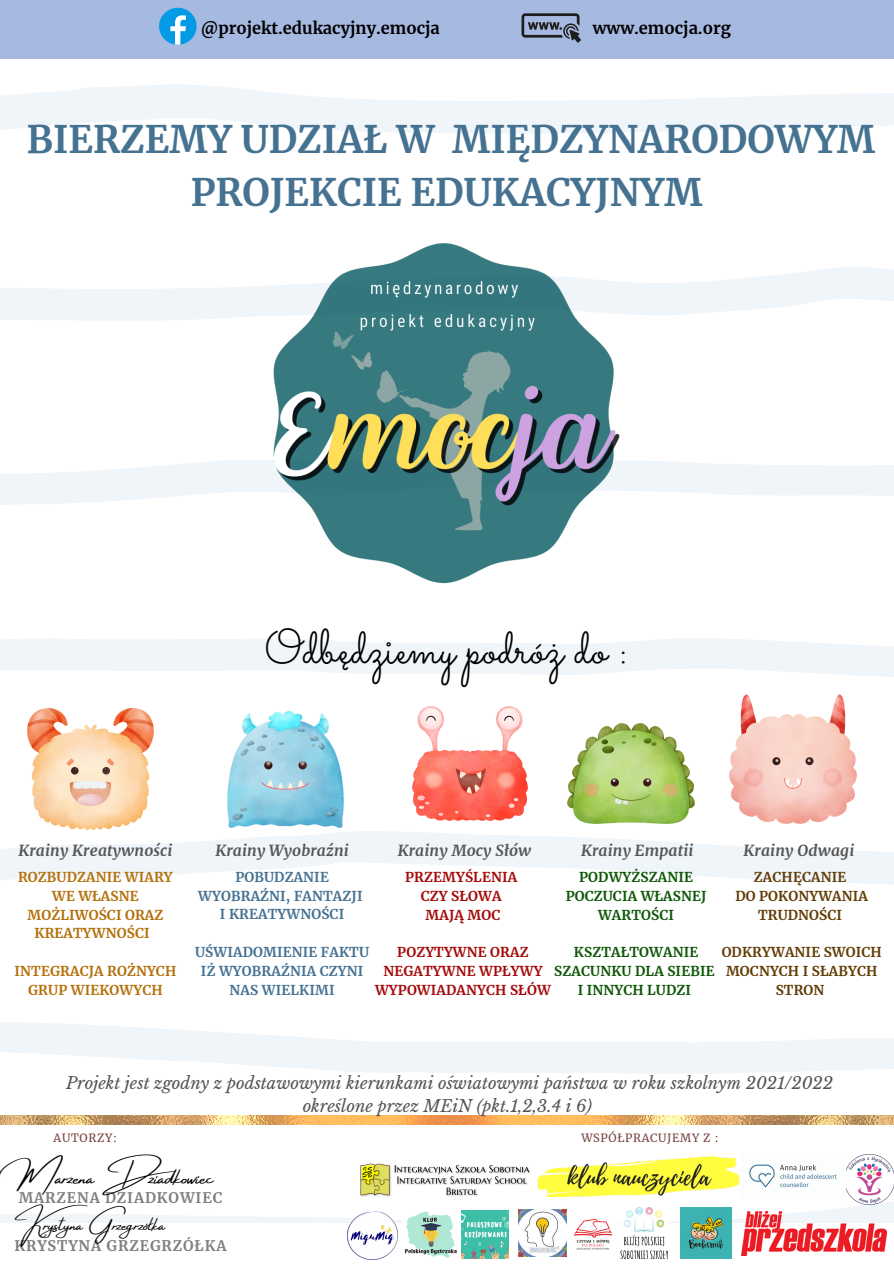
<style>
.page{position:relative;width:894px;height:1264px;background:#fff}
.page>*{position:absolute;margin:0;border:0;box-sizing:border-box;transform-origin:0 0}
.t1{font:48.6px "Sacramento";color:#000}
.t2{font:700 37.5px/52.3px "Merriweather";color:#467292;text-align:center}
.t3{font:21.75px "Amsterdam Four";color:#000}
.t4{font:18.3px "Amsterdam Four";color:#000}
.t5{font:italic 16.5px "Libre Baskerville";color:#545454}
.t6{font:700 16.35px "Merriweather";color:#000}
.t7{font:italic 700 15.3px "Merriweather";letter-spacing:.01em;color:#565656}
.t8{font:700 14.4px "Merriweather";letter-spacing:.06em;color:#000}
.t9{font:700 13.5px/18.9px "Merriweather";letter-spacing:.01em;color:#467292;text-align:center}
.t10{font:700 13.5px/18.9px "Merriweather";letter-spacing:.01em;color:#b4700a;text-align:center}
.t11{font:700 13.5px/18.9px "Merriweather";letter-spacing:.01em;color:#0e5707;text-align:center}
.t12{font:700 13.5px/18.9px "Merriweather";letter-spacing:.01em;color:#a60909;text-align:center}
.t13{font:700 13.5px/18.9px "Merriweather";letter-spacing:.01em;color:#623d05;text-align:center}
.t14{font:11.25px "Merriweather";letter-spacing:.06em;color:#76403f}
</style>
<div class="page">
<svg style="left:0;top:85px;width:893px;height:49px"></svg>
<svg style="left:0;top:1022px;width:893px;height:52px;fill:#f0f5fa"></svg>
<svg style="left:0;top:266px;width:893px;height:55px;fill:#f0f5fa"></svg>
<svg style="left:0;top:831px;width:893px;height:53px;fill:#f0f5fa"></svg>
<svg style="left:0;top:460px;width:893px;height:45px;fill:#f0f5fa"></svg>
<svg style="left:0;top:1196px;width:893px;height:25px"></svg>
<svg style="left:0;top:638px;width:893px;height:39px;fill:#f0f5fa"></svg>
<div style="left:0;top:0;width:893px;height:59px;background:#a6b9e1"></div>
<img style="left:348px;top:1210px;width:49px;height:49px">
<img style="left:519px;top:1208px;width:47px;height:48px">
<img style="left:359px;top:1163px;width:183px;height:34px">
<img style="left:567px;top:1207px;width:50px;height:43px">
<img style="left:844px;top:1154px;width:49px;height:50px">
<img style="left:680px;top:1207px;width:51px;height:51px">
<img style="left:741px;top:1210px;width:145px;height:44px">
<img style="left:527px;top:1156px;width:213px;height:40px">
<img style="left:620px;top:1207px;width:47px;height:51px">
<img style="left:740px;top:1154px;width:105px;height:43px">
<img style="left:461px;top:1210px;width:47px;height:48px">
<img style="left:402px;top:1208px;width:55px;height:50px">
<img style="left:0;top:1115px;width:893px;height:9px">
<img style="left:266px;top:243px;width:362px;height:341px">
<img style="left:28px;top:708px;width:125px;height:121px">
<img style="left:412px;top:706px;width:115px;height:115px">
<img style="left:567px;top:723px;width:127px;height:100px">
<img style="left:227px;top:711px;width:117px;height:116px">
<img style="left:729px;top:694px;width:126px;height:129px">
<svg style="left:521px;top:13px;width:60px;height:30px"></svg>
<svg style="left:159px;top:8px;width:37px;height:37px"></svg>
<p class="t6" style="left:201px;top:18px;width:240px">@projekt.edukacyjny.emocja</p>
<p class="t6" style="left:592px;top:18px;width:139px">www.emocja.org</p>
<p class="t2" style="left:27px;top:114px;width:849px">BIERZEMY UDZIAŁ W MIĘDZYNARODOWYM<br>PROJEKCIE EDUKACYJNYM</p>
<p class="t1" style="left:265px;top:617px;width:365px">Odbędziemy podróż do :</p>
<p class="t7" style="left:18px;top:840px;width:155px">Krainy Kreatywności</p>
<p class="t7" style="left:215px;top:840px;width:135px">Krainy Wyobraźni</p>
<p class="t7" style="left:397px;top:840px;width:135px">Krainy Mocy Słów</p>
<p class="t7" style="left:581px;top:840px;width:114px">Krainy Empatii</p>
<p class="t7" style="left:743px;top:840px;width:112px">Krainy Odwagi</p>
<p class="t10" style="left:18px;top:867px;width:156px">ROZBUDZANIE WIARY<br>WE WŁASNE<br>MOŻLIWOŚCI ORAZ<br>KREATYWNOŚCI</p>
<p class="t10" style="left:15px;top:961px;width:163px">INTEGRACJA ROŻNYCH<br>GRUP WIEKOWYCH</p>
<p class="t12" style="left:405px;top:867px;width:113px">PRZEMYŚLENIA</p>
<p class="t12" style="left:421px;top:886px;width:82px">CZY SŁOWA</p>
<p class="t12" style="left:425px;top:905px;width:76px">MAJĄ MOC</p>
<p class="t12" style="left:375px;top:942px;width:177px">POZYTYWNE ORAZ<br>NEGATYWNE WPŁYWY<br>WYPOWIADANYCH SŁÓW</p>
<p class="t11" style="left:565px;top:867px;width:142px">PODWYŻSZANIE<br>POCZUCIA WŁASNEJ<br>WARTOŚCI</p>
<p class="t11" style="left:554px;top:942px;width:162px">KSZTAŁTOWANIE<br>SZACUNKU DLA SIEBIE</p>
<p class="t11" style="left:577px;top:980px;width:115px">I INNYCH LUDZI</p>
<p class="t9" style="left:198px;top:867px;width:166px">POBUDZANIE<br>WYOBRAŹNI, FANTAZJI</p>
<p class="t9" style="left:220px;top:905px;width:126px">I KREATYWNOŚCI</p>
<p class="t9" style="left:195px;top:942px;width:175px">UŚWIADOMIENIE FAKTU<br>IŻ WYOBRAŹNIA CZYNI<br>NAS WIELKIMI</p>
<p class="t13" style="left:753px;top:867px;width:94px">ZACHĘCANIE</p>
<p class="t13" style="left:735px;top:886px;width:134px">DO POKONYWANIA<br>TRUDNOŚCI</p>
<p class="t13" style="left:721px;top:942px;width:162px">ODKRYWANIE SWOICH<br>MOCNYCH I SŁABYCH<br>STRON</p>
<p class="t5" style="left:66px;top:1072px;width:768px">Projekt jest zgodny z podstawowymi kierunkami oświatowymi państwa w roku szkolnym 2021/2022</p>
<p class="t5" style="left:302px;top:1095px;width:291px">określone przez MEiN (pkt.1,2,3.4 i 6)</p>
<p class="t14" style="left:54px;top:1130px;width:65px">AUTORZY:</p>
<p class="t14" style="left:581px;top:1130px;width:139px">WSPÓŁPRACUJEMY Z :</p>
<p class="t3" style="left:16px;top:1165px;width:199px">Marzena Dziadkowiec</p>
<p class="t8" style="left:19px;top:1188px;width:205px">MARZENA DZIADKOWIEC</p>
<p class="t8" style="left:14px;top:1236px;width:213px">KRYSTYNA GRZEGRZÓŁKA</p>
<p class="t4" style="left:22px;top:1214px;width:145px">Krystyna Grzegrzółka</p>
</div>
